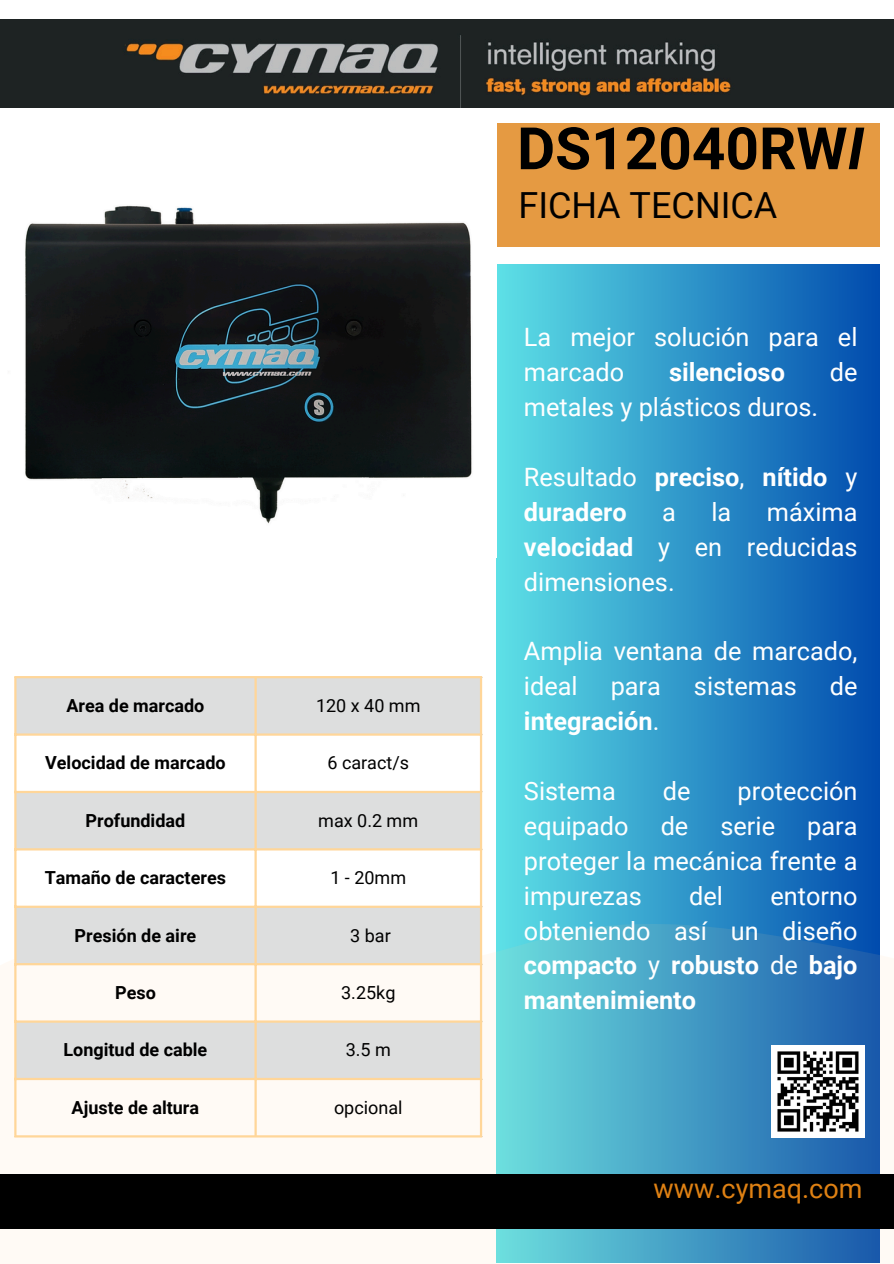
<style>
.page{position:relative;width:894px;height:1264px;background:#fff}
.page>*{position:absolute;margin:0;border:0;box-sizing:border-box;transform-origin:0 0}
.t1{font:700 58.5px "Roboto";color:#000}
.t2{font:36px "Roboto";color:#000}
.t3{font:27px "Roboto";color:#df8113}
.t4{font:25.35px/34.8px "Roboto";color:#fff}
.t5{font:700 25.35px/34.8px "Roboto";color:#fff}
.t6{font:700 18px "Roboto";color:#000}
.t7{font:18px "Roboto";color:#000}
.s1{font-style:italic}
.s2{font-weight:400}
.s3{font-weight:700}
</style>
<div class="page">
<div style="left:497px;top:264px;width:382px;height:998px;background:linear-gradient(to right,#5de0e6,#014cae)"></div>
<svg style="left:0;top:923px;width:893px;height:340px"></svg>
<div style="left:497px;top:123px;width:381px;height:123px;background:#e59a42"></div>
<div style="left:0;top:1174px;width:893px;height:54px;background:#000"></div>
<svg style="left:17px;top:678px;width:463px;height:399px;fill:#dddede"></svg>
<hr style="left:14px;top:678px;width:3px;height:457px;background:#ffd699">
<hr style="left:254px;top:678px;width:3px;height:457px;background:#ffd699">
<hr style="left:480px;top:678px;width:2px;height:457px;background:#ffd699">
<hr style="left:14px;top:676px;width:468px;height:2px;background:#ffd699">
<hr style="left:14px;top:733px;width:468px;height:2px;background:#ffd699">
<hr style="left:14px;top:790px;width:468px;height:3px;background:#ffd699">
<hr style="left:14px;top:848px;width:468px;height:2px;background:#ffd699">
<hr style="left:14px;top:905px;width:468px;height:2px;background:#ffd699">
<hr style="left:14px;top:963px;width:468px;height:2px;background:#ffd699">
<hr style="left:14px;top:1020px;width:468px;height:2px;background:#ffd699">
<hr style="left:14px;top:1077px;width:468px;height:3px;background:#ffd699">
<hr style="left:14px;top:1135px;width:468px;height:2px;background:#ffd699">
<img style="left:771px;top:1045px;width:93px;height:92px">
<img style="left:0;top:20px;width:893px;height:87px">
<img style="left:25px;top:205px;width:447px;height:319px">
<p class="t6" style="left:66px;top:695px;width:139px">Area de marcado</p>
<h1 class="t7" style="left:316px;top:695px;width:106px">120 x 40 mm</h1>
<p class="t6" style="left:45px;top:752px;width:182px">Velocidad de marcado</p>
<h2 class="t7" style="left:327px;top:752px;width:83px">6 caract/s</h2>
<p class="t6" style="left:85px;top:810px;width:101px">Profundidad</p>
<p class="t7" style="left:318px;top:810px;width:101px">max 0.2 mm</p>
<p class="t6" style="left:45px;top:867px;width:182px">Tamaño de caracteres</p>
<p class="t7" style="left:330px;top:867px;width:77px">1 - 20mm</p>
<p class="t6" style="left:75px;top:925px;width:123px">Presión de aire</p>
<p class="t7" style="left:350px;top:925px;width:42px">3 bar</p>
<p class="t6" style="left:115px;top:982px;width:42px">Peso</p>
<p class="t7" style="left:341px;top:982px;width:56px">3.25kg</p>
<p class="t6" style="left:63px;top:1039px;width:145px">Longitud de cable</p>
<p class="t7" style="left:345px;top:1039px;width:47px">3.5 m</p>
<p class="t6" style="left:72px;top:1097px;width:129px">Ajuste de altura</p>
<p class="t7" style="left:334px;top:1097px;width:70px">opcional</p>
<p class="t1" style="left:517px;top:115px;width:348px">DS12040RW<span class="s1">I</span></p>
<p class="t2" style="left:518px;top:185px;width:260px">FICHA TECNICA</p>
<p class="t4" style="left:524px;top:320px;width:335px">La mejor solución para el marcado</p>
<p class="t5" style="left:669px;top:355px;width:117px">silencioso</p>
<p class="t4" style="left:829px;top:355px;width:29px">de</p>
<p class="t4" style="left:524px;top:390px;width:296px">metales y plásticos duros.</p>
<p class="t5" style="left:524px;top:460px;width:335px"><span class="s2">Resultado</span> preciso<span class="s2">,</span> nítido <span class="s2">y </span>duradero</p>
<p class="t4" style="left:524px;top:495px;width:335px;text-align:justify;text-indent:243px">máxima <span class="s3">velocidad</span> y en reducidas dimensiones.</p>
<p class="t4" style="left:662px;top:495px;width:15px">a</p>
<p class="t4" style="left:711px;top:495px;width:21px">la</p>
<p class="t4" style="left:524px;top:634px;width:335px">Amplia ventana de marcado, ideal</p>
<p class="t4" style="left:610px;top:669px;width:52px">para</p>
<p class="t4" style="left:693px;top:669px;width:104px">sistemas</p>
<p class="t4" style="left:829px;top:669px;width:29px">de</p>
<p class="t5" style="left:524px;top:704px;width:137px">integración<span class="s2">.</span></p>
<p class="t4" style="left:524px;top:774px;width:93px">Sistema</p>
<p class="t4" style="left:662px;top:774px;width:29px">de</p>
<p class="t4" style="left:737px;top:774px;width:121px">protección</p>
<p class="t4" style="left:524px;top:808px;width:106px">equipado</p>
<p class="t4" style="left:660px;top:808px;width:29px">de</p>
<p class="t4" style="left:720px;top:808px;width:56px">serie</p>
<p class="t4" style="left:524px;top:808px;width:335px;text-align:justify;text-indent:283px">para proteger la mecánica frente a impurezas</p>
<p class="t4" style="left:689px;top:878px;width:35px">del</p>
<p class="t5" style="left:524px;top:878px;width:335px;text-align:justify;text-indent:246px"><span class="s2">entorno obteniendo así un diseño </span>compacto <span class="s2">y</span> robusto <span class="s2">de</span> bajo mantenimiento</p>
<p class="t3" style="left:653px;top:1173px;width:210px">www.cymaq.com</p>
</div>
